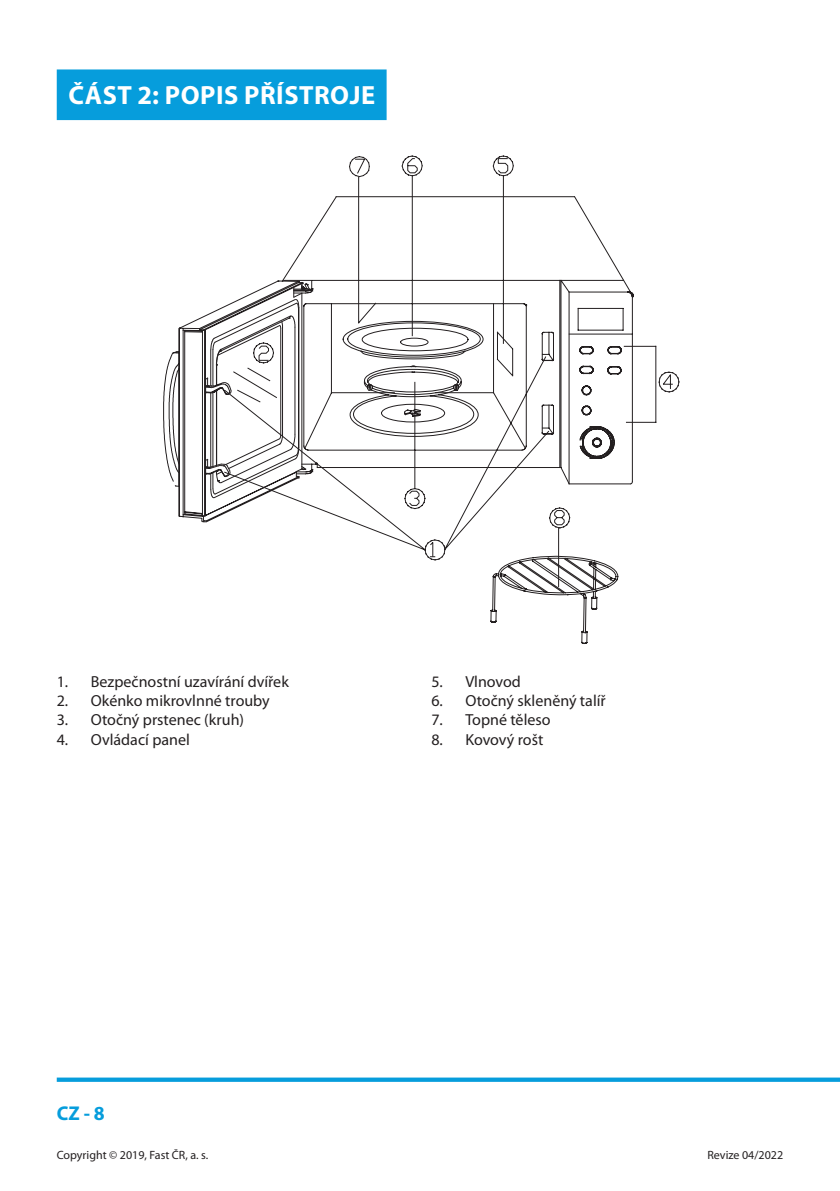
<style>
.page{position:relative;width:840px;height:1191px;background:#fff}
.page>*{position:absolute;margin:0;border:0;box-sizing:border-box;transform-origin:0 0}
.Nadpis_13_2{font:700 26.4px "Myriad Pro";letter-spacing:.02em;color:#fff}
.t1{font:700 20px "Myriad Pro";color:#069ddc}
.Odsadené_6_-_8{font:16px "Myriad Pro";color:#231f20}
.t2{font:12px "Myriad Pro";color:#231f20}
</style>
<div class="page">
<svg style="left:57px;top:1077px;width:782px;height:4px;background:#29aae0"></svg>
<div style="left:57px;top:69px;width:329px;height:51px;background:#069ddc"></div>
<svg style="left:662px;top:374px;width:10px;height:15px"></svg>
<svg style="left:367px;top:528px;width:250px;height:115px"></svg>
<svg style="left:163px;top:156px;width:470px;height:372px"></svg>
<p class="Nadpis_13_2" style="left:68px;top:77px;width:308px">ČÁST 2: POPIS PŘÍSTROJE</p>
<p class="Odsadené_6_-_8" style="left:57px;top:671px;width:233px">1. Bezpečnostní uzavírání dvířek</p>
<p class="Odsadené_6_-_8" style="left:57px;top:691px;width:214px">2. Okénko mikrovlnné trouby</p>
<p class="Odsadené_6_-_8" style="left:57px;top:710px;width:189px">3. Otočný prstenec (kruh)</p>
<p class="Odsadené_6_-_8" style="left:57px;top:729px;width:134px">4. Ovládací panel</p>
<p class="Odsadené_6_-_8" style="left:431px;top:671px;width:91px">5. Vlnovod</p>
<p class="Odsadené_6_-_8" style="left:431px;top:691px;width:176px">6. Otočný skleněný talíř</p>
<p class="Odsadené_6_-_8" style="left:431px;top:710px;width:121px">7. Topné těleso</p>
<p class="Odsadené_6_-_8" style="left:431px;top:729px;width:113px">8. Kovový rošt</p>
<p class="t1" style="left:57px;top:1099px;width:50px">CZ - 8</p>
<p class="t2" style="left:57px;top:1147px;width:153px">Copyright © 2019, Fast ČR, a. s.</p>
<p class="t2" style="left:707px;top:1147px;width:77px">Revize 04/2022</p>
</div>
